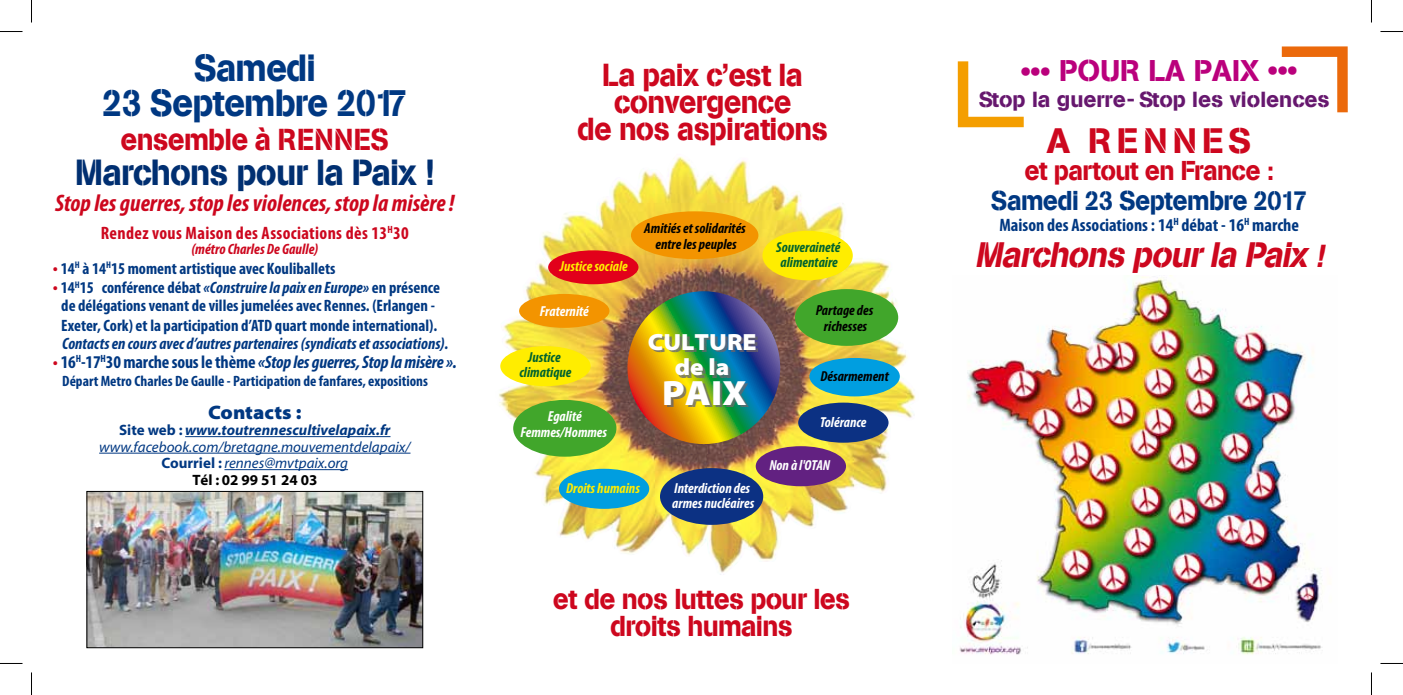
<style>
.page{position:relative;width:1403px;height:695px;background:#fff}
.page>*{position:absolute;margin:0;border:0;box-sizing:border-box;transform-origin:0 0}
.t1{font:37.5px/34.5px "AG Book Stencil";letter-spacing:-.025em;color:#003882;text-align:center;scale:.93 1}
.t2{font:36px "AG Book Stencil";letter-spacing:-.025em;color:#002f71;scale:.93 1}
.t3{font:35.25px "Myriad MM 830 700";color:#fff}
.t4{font:italic 35.1px "AG Book Stencil";color:#cd071e;scale:.93 1}
.t5{font:35.1px "AG Book Stencil";letter-spacing:.15em;color:#cd071e}
.t6{font:31.5px/27px "AG Book Stencil";letter-spacing:-.025em;color:#cd071e;text-align:center;scale:.93 1}
.t7{font:30px "AG Book Stencil";letter-spacing:-.025em;color:#cd071e;scale:.93 1}
.t8{font:29.7px "AG Book Stencil";color:#ba007c}
.t9{font:28.5px/27px "AG Book Stencil";letter-spacing:-.025em;color:#cd071e;text-align:center;scale:.93 1}
.t10{font:27px "AG Book Stencil";letter-spacing:-.025em;color:#003882;scale:.93 1}
.t11{font:27px "AG Book Stencil";letter-spacing:-.025em;color:#cd071e;scale:.93 1}
.t12{font:italic 700 condensed 24px "Myriad Pro";color:#cd071e}
.t13{font:23.55px/25.5px "Myriad MM 830 700";color:#fff;text-align:center}
.t14{font:21.6px "AG Book Stencil";color:#66176e}
.t15{font:900 semi-expanded 19.5px "Myriad Pro";color:#003882}
.t16{font:italic 700 condensed 18px "Myriad Pro";letter-spacing:-.01em;color:#003882}
.t17{font:700 condensed 18px "Myriad Pro";color:#003882}
.t18{font:700 condensed 18px "Myriad Pro";letter-spacing:.02em;color:#cd071e}
.t19{font:700 condensed 16.5px/18px "Myriad Pro";color:#003882;text-align:center}
.t20{font:italic 700 condensed 16.5px "Myriad Pro";color:#003882}
.t21{font:italic 15px/16.5px "Myriad";color:#003882;text-align:center}
.t22{font:700 condensed 15px "Myriad Pro";color:#003882}
.t23{font:italic 700 condensed 15px "Myriad Pro";color:#cd071e}
.t24{font:italic 700 condensed 14.55px/16px "Myriad Pro";color:#fff;text-align:center}
.t25{font:italic 700 condensed 14.55px/16px "Myriad Pro";color:#000;text-align:center}
.t26{font:italic 700 condensed 14.55px/14.5px "Myriad Pro";color:#00632e;text-align:center}
.t27{font:italic 700 condensed 14.55px "Myriad Pro";color:#ffed00}
.s1{font-size:18px;color:#cd071e}
.s2{font-style:italic}
.s3{font-style:normal;color:#cd071e}
.s4{font-style:normal}
.s5{font-weight:700;font-style:normal}
.s6{font-weight:700}
.s7{font-weight:700;font-style:normal;color:#000}
.s8{font-size:31.5px}
</style>
<div class="page">
<img style="left:959px;top:276px;width:363px;height:379px">
<img style="left:499px;top:156px;width:336px;height:419px">
<div style="left:548px;top:250px;width:90px;height:34px;background:#e2001a;border-radius:50%"></div>
<div style="left:519px;top:294px;width:90px;height:34px;background:#f39400;border-radius:50%"></div>
<div style="left:631px;top:211px;width:127px;height:48px;background:#f39400;border-radius:50%"></div>
<div style="left:513px;top:400px;width:103px;height:56px;background:#41a62b;border-radius:50%"></div>
<div style="left:795px;top:289px;width:103px;height:57px;background:#41a62b;border-radius:50%"></div>
<div style="left:660px;top:468px;width:103px;height:56px;background:#0c3183;border-radius:50%"></div>
<div style="left:500px;top:346px;width:90px;height:40px;background:#ffed00;border-radius:50%"></div>
<div style="left:762px;top:231px;width:90px;height:49px;background:#ffed00;border-radius:50%"></div>
<div style="left:559px;top:468px;width:90px;height:40px;background:#009ee0;border-radius:50%"></div>
<div style="left:809px;top:358px;width:90px;height:38px;background:#009ee0;border-radius:50%"></div>
<div style="left:755px;top:446px;width:91px;height:40px;background:#622181;border-radius:50%"></div>
<svg style="left:616px;top:291px;width:175px;height:153px;background:#7b734b"></svg>
<svg style="left:651px;top:336px;width:108px;height:16px;background:#4d8c5c"></svg>
<svg style="left:678px;top:361px;width:54px;height:17px"></svg>
<svg style="left:667px;top:383px;width:82px;height:24px;background:#81ae2e"></svg>
<div style="left:798px;top:402px;width:90px;height:40px;background:#0c3183;border-radius:50%"></div>
<hr style="left:185px;top:436px;width:205px;height:1px;background:#003882">
<hr style="left:99px;top:452px;width:311px;height:1px;background:#003882">
<hr style="left:224px;top:469px;width:124px;height:1px;background:#003882">
<img style="left:89px;top:493px;width:332px;height:153px">
<div style="left:87px;top:491px;width:336px;height:157px;border:1px solid #000"></div>
<svg style="left:957px;top:61px;width:66px;height:66px"></svg>
<svg style="left:1281px;top:46px;width:66px;height:66px"></svg>
<svg style="left:0;top:31px;width:22px;height:1px"></svg>
<svg style="left:1380px;top:31px;width:22px;height:1px"></svg>
<svg style="left:0;top:663px;width:22px;height:1px"></svg>
<svg style="left:1380px;top:663px;width:22px;height:1px"></svg>
<svg style="left:31px;top:0;width:1px;height:23px"></svg>
<svg style="left:31px;top:672px;width:1px;height:22px"></svg>
<svg style="left:1371px;top:0;width:1px;height:23px"></svg>
<svg style="left:1371px;top:672px;width:1px;height:22px"></svg>
<h1 class="t1" style="left:102px;top:51px;width:329px">Samedi<br>23 Septembre 2017</h1>
<h3 class="t7" style="left:120px;top:122px;width:290px">ensemble à RENNES</h3>
<h2 class="t2" style="left:75px;top:151px;width:387px">Marchons pour la Paix !</h2>
<h3 class="t12" style="left:55px;top:190px;width:401px">Stop les guerres, stop les violences, stop la misère !</h3>
<p class="t18" style="left:101px;top:223px;width:309px">Rendez vous Maison des Associations dès 13<sup>H</sup>30</p>
<p class="t23" style="left:191px;top:241px;width:128px">(métro Charles De Gaulle)</p>
<p class="t19" style="left:53px;top:259px;width:284px"><span class="s1">•</span> 14<sup>H</sup> à 14<sup>H</sup>15 moment artistique avec Kouliballets</p>
<p class="t19" style="left:53px;top:279px;width:389px"><span class="s1">•</span> 14<sup>H</sup>15 conférence débat <span class="s2">«Construire la paix en Europe»</span> en présence de délégations venant de villes jumelées avec Rennes. (Erlangen -</p>
<p class="t19" style="left:61px;top:316px;width:377px">Exeter, Cork) et la participation d’ATD quart monde international).</p>
<p class="t20" style="left:62px;top:334px;width:388px">Contacts en cours avec d’autres partenaires (syndicats et associations).</p>
<p class="t16" style="left:53px;top:352px;width:405px"><span class="s3">•</span> <span class="s4">16</span><sup>H</sup><span class="s4">-17</span><sup>H</sup><span class="s4">30 marche sous le thème</span> «Stop les guerres, Stop la misère ».</p>
<p class="t22" style="left:62px;top:373px;width:367px">Départ Metro Charles De Gaulle - Participation de fanfares, expositions</p>
<p class="t15" style="left:208px;top:401px;width:95px">Contacts :</p>
<p class="t21" style="left:99px;top:422px;width:313px"><span class="s5">Site web :</span> <span class="s6">www.toutrennescultivelapaix.fr </span>www.facebook.com/bretagne.mouvementdelapaix/ <span class="s5">Courriel :</span> rennes@mvtpaix.org<br><span class="s7">Tél : 02 99 51 24 03</span></p>
<h3 class="t6" style="left:577px;top:62px;width:271px">La paix c’est la convergence<br>de nos aspirations</h3>
<h3 class="t8" style="left:1020px;top:53px;width:278px">••• POUR LA PAIX •••</h3>
<h3 class="t14" style="left:978px;top:87px;width:352px">Stop la guerre - Stop les violences</h3>
<h3 class="t5" style="left:1046px;top:120px;width:206px">A RENNES</h3>
<h3 class="t11" style="left:1024px;top:155px;width:270px">et partout en France :</h3>
<h3 class="t10" style="left:990px;top:185px;width:342px">Samedi 23 Septembre 2017</h3>
<p class="t17" style="left:999px;top:215px;width:301px">Maison des Associations : 14<sup>H</sup> débat - 16<sup>H</sup> marche</p>
<h3 class="t4" style="left:974px;top:234px;width:383px">Marchons pourla Paix <span class="s8">!</span></h3>
<p class="t25" style="left:644px;top:220px;width:103px">Amitiés et solidarités entre les peuples</p>
<p class="t26" style="left:776px;top:240px;width:66px">Souveraineté alimentaire</p>
<p class="t27" style="left:560px;top:258px;width:69px">Justice sociale</p>
<p class="t24" style="left:540px;top:303px;width:50px">Fraternité</p>
<p class="t26" style="left:519px;top:350px;width:54px">Justice climatique</p>
<p class="t24" style="left:520px;top:408px;width:88px">Egalité<br>Femmes/Hommes</p>
<p class="t25" style="left:815px;top:302px;width:59px">Partage des richesses</p>
<h3 class="t13" style="left:647px;top:329px;width:110px">CULTURE de la</h3>
<h3 class="t3" style="left:662px;top:374px;width:86px">PAIX</h3>
<p class="t25" style="left:820px;top:368px;width:70px">Désarmement</p>
<p class="t24" style="left:820px;top:414px;width:48px">Tolérance</p>
<p class="t27" style="left:566px;top:480px;width:75px">Droits humains</p>
<p class="t24" style="left:672px;top:481px;width:83px;line-height:14.5px;text-align:left">Interdiction des armes nucléaires</p>
<p class="t24" style="left:769px;top:457px;width:62px">Non à l'OTAN</p>
<h3 class="t9" style="left:553px;top:585px;width:321px">et de nos luttes pour les droits humains</h3>
</div>
